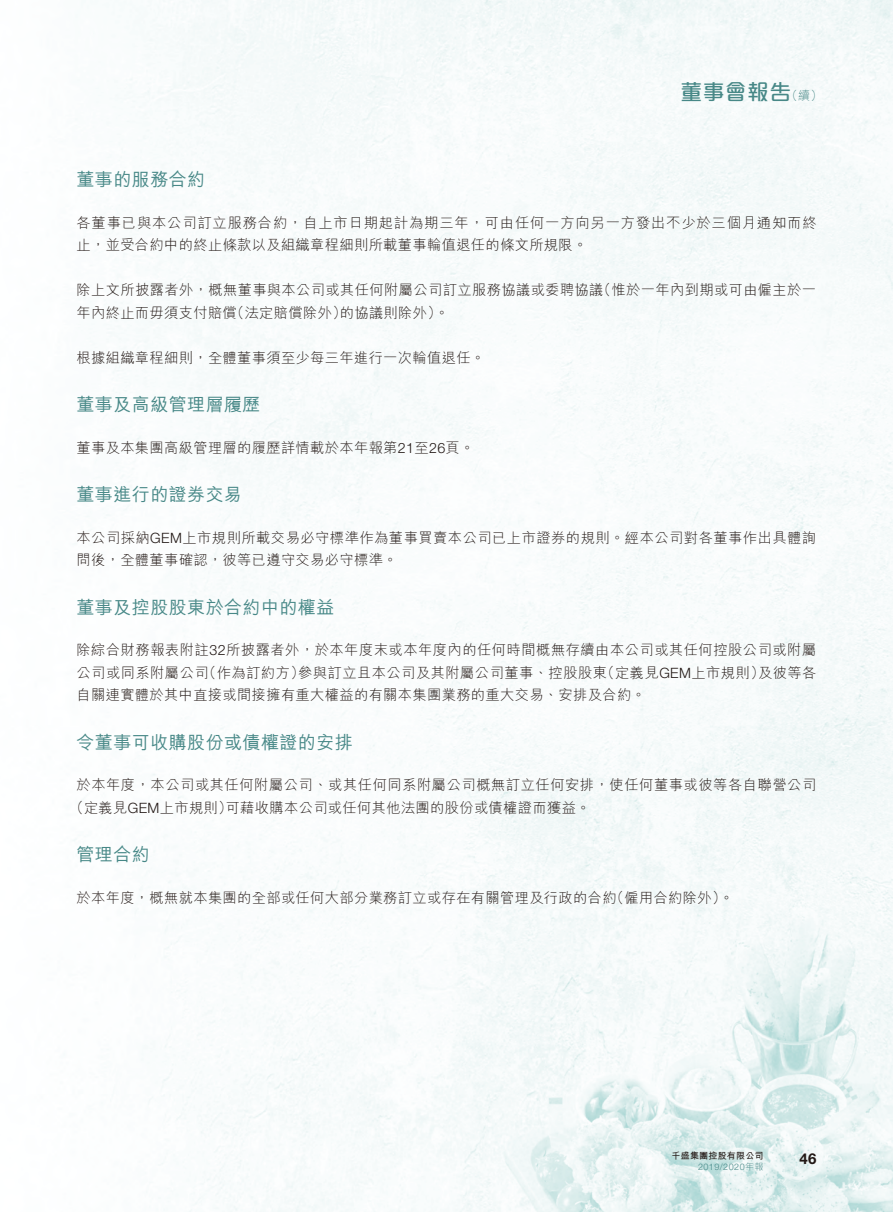
<style>
.page{position:relative;width:893px;height:1212px;background:#fff}
.page>*{position:absolute;margin:0;border:0;box-sizing:border-box;transform-origin:0 0}
.t1{font:500 21.75px "M Elle HK";letter-spacing:.025em;color:#478887}
.t2{font:500 18px "M Hei HK";letter-spacing:.025em;color:#478887}
.t3{font:700 15px "Helvetica Neue LT Std";color:#231916}
.t4{font:300 14.25px/22.5px "M Hei HK";letter-spacing:.03em;color:#231916}
.t5{font:300 14.25px/22.5px "M Hei HK";letter-spacing:.06em;color:#231916}
.t6{font:300 12px "M Hei HK";color:#478887}
.t7{font:300 9px "Helvetica Neue LT Std";letter-spacing:.05em;color:#478887}
.t8{font:700 9px "M Hei HK";letter-spacing:.025em;color:#231916}
.s1{font-family:"Helvetica Neue LT Std"}
.s2{font-family:"M Hei HK"}
</style>
<div class="page">
<img style="left:73px;top:0;width:820px;height:1212px">
<h1 class="t1" style="left:680px;top:81px;width:112px">董事會報告</h1>
<p class="t6" style="left:786px;top:90px;width:38px">（續(</p>
<p class="t2" style="left:77px;top:166px;width:130px">董事的服務合約</p>
<p class="t5" style="left:77px;top:211px;width:741px">各董事已與本公司訂立服務合約，自上市日期起計為期三年，可由任何一方向另一方發出不少於三個月通知而終止，並受合約中的終止條款以及組織章程細則所載董事輪值退任的條文所規限。</p>
<p class="t4" style="left:597px;top:279px;width:221px">（惟於一年內到期或可由僱主於一</p>
<p class="t4" style="left:340px;top:279px;width:265px;text-indent:-263px">除上文所披露者外，概無董事與本公司或其任何附屬公司訂立服務協議或委聘協議的協議則除外。(</p>
<p class="t4" style="left:77px;top:301px;width:162px">年內終止而毋須支付賠償</p>
<p class="t4" style="left:77px;top:346px;width:410px">根據組織章程細則，全體董事須至少每三年進行一次輪值退任。</p>
<p class="t2" style="left:77px;top:391px;width:186px">董事及高級管理層履歷</p>
<p class="t4" style="left:77px;top:436px;width:399px">董事及本集團高級管理層的履歷詳情載於本年報第<span class="s1">21</span>至<span class="s1">26</span>頁。</p>
<p class="t2" style="left:77px;top:481px;width:167px">董事進行的證券交易</p>
<p class="t4" style="left:77px;top:526px;width:741px">本公司採納<span class="s1">GEM</span>上市規則所載交易必守標準作為董事買賣本公司已上市證券的規則。經本公司對各董事作出具體詢問後，全體董事確認，彼等已遵守交易必守標準。</p>
<p class="t2" style="left:77px;top:594px;width:259px">董事及控股股東於合約中的權益</p>
<p class="t4" style="left:77px;top:639px;width:741px;text-align:right">除綜合財務報表附註<span class="s1">32</span>所披露者外，於本年度末或本年度內的任何時間概無存續由本公司或其任何控股公司或附屬及彼等各</p>
<p class="t4" style="left:230px;top:301px;width:118px">（法定賠償除外）</p>
<p class="t4" style="left:298px;top:661px;width:310px">參與訂立且本公司及其附屬公司董事、控股股東</p>
<p class="t4" style="left:202px;top:661px;width:104px">（作為訂約方）</p>
<p class="t4" style="left:600px;top:661px;width:166px">（定義見<span class="s1">GEM</span>上市規則）</p>
<p class="t4" style="left:77px;top:661px;width:571px">公司或同系附屬公司<br>自關連實體於其中直接或間接擁有重大權益的有關本集團業務的重大交易、安排及合約。</p>
<p class="t2" style="left:77px;top:729px;width:278px">令董事可收購股份或債權證的安排</p>
<p class="t4" style="left:226px;top:774px;width:592px;text-indent:-149px">於本年度，本公司或其任何附屬公司、或其任何同系附屬公司概無訂立任何安排，使任何董事或彼等各自聯營公司可藉收購本公司或任何其他法團的股份或債權證而獲益。</p>
<p class="t4" style="left:69px;top:796px;width:165px">（定義見<span class="s1">GEM</span>上市規則）</p>
<p class="t2" style="left:77px;top:841px;width:75px">管理合約</p>
<p class="t4" style="left:610px;top:886px;width:125px">（僱用合約除外。(</p>
<p class="t4" style="left:77px;top:886px;width:542px">於本年度，概無就本集團的全部或任何大部分業務訂立或存在有關管理及行政的合約</p>
<p class="t8" style="left:672px;top:1149px;width:94px">千盛集團控股有限公司</p>
<p class="t3" style="left:799px;top:1149px;width:19px">46</p>
<p class="t7" style="left:698px;top:1161px;width:67px">2019/2020<span class="s2">年報</span></p>
</div>
